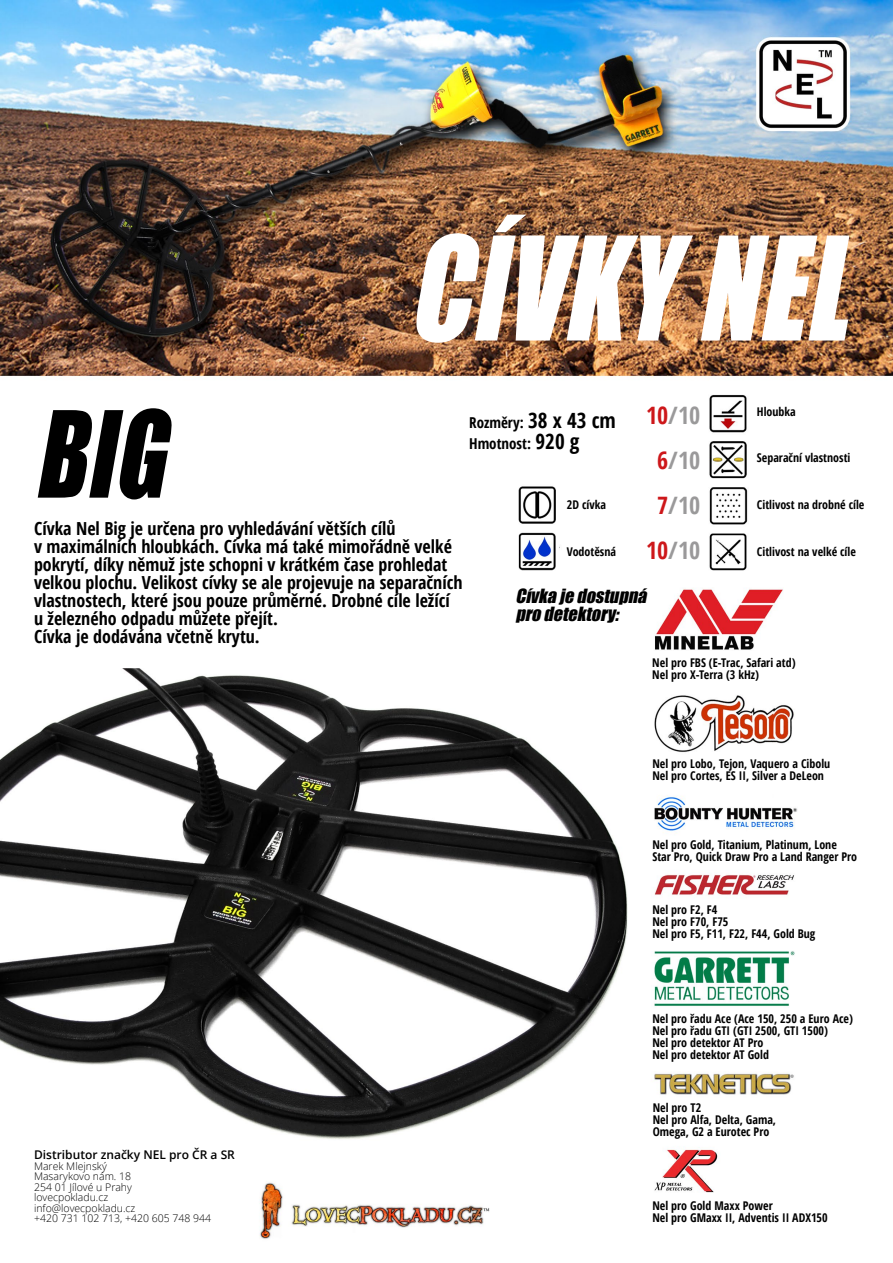
<style>
.page{position:relative;width:893px;height:1263px;background:#fff}
.page>*{position:absolute;margin:0;border:0;box-sizing:border-box;transform-origin:0 0}
.t1{font:italic 132.9px "Impact";color:#fff;scale:.82 1}
.t2{font:italic 110.7px "Impact";color:#000;scale:.82 1}
.t3{font:700 condensed 24px/45px "Open Sans";color:#9a999a;text-align:center}
.t4{font:700 condensed 18px/18px "Open Sans";color:#000}
.t5{font:italic 18px/18px "Impact";color:#000}
.t6{font:700 condensed 15px/21px "Open Sans";color:#000}
.t7{font:700 condensed 12px/12px "Open Sans";color:#000}
.t8{font:600 12px "Open Sans";color:#000}
.t9{font:300 10.5px/10.5px "Open Sans";color:#000}
.s1{color:#cd171a}
.s2{font-size:21px}
</style>
<div class="page">
<img style="left:0;top:0;width:893px;height:1239px">
<h1 class="t1" style="left:408px;top:185px;width:577px">CÍVKYNEL</h1>
<h2 class="t2" style="left:34px;top:368px;width:195px">BIG</h2>
<p class="t4" style="left:34px;top:519px;width:430px">Cívka Nel Big je určena pro vyhledávání větších cílů<br>v maximálních hloubkách. Cívka má také mimořádně velké pokrytí, díky němuž jste schopni v krátkém čase prohledat velkou plochu. Velikost cívky se ale projevuje na separačních vlastnostech, které jsou pouze průměrné. Drobné cíle ležící u železného odpadu můžete přejít.<br>Cívka je dodávána včetně krytu.</p>
<p class="t7" style="left:757px;top:405px;width:40px">Hloubka</p>
<p class="t7" style="left:757px;top:452px;width:95px">Separační vlastnosti</p>
<p class="t7" style="left:757px;top:498px;width:109px">Citlivost na drobné cíle</p>
<p class="t7" style="left:757px;top:545px;width:101px">Citlivost na velké cíle</p>
<h3 class="t3" style="left:646px;top:393px;width:56px"><span class="s1">10</span>/10<br><span class="s1">6</span>/10<br><span class="s1">7</span>/10<br><span class="s1">10</span>/10</h3>
<h3 class="t5" style="left:515px;top:587px;width:138px">Cívkajedostupná prodetektory:</h3>
<p class="t7" style="left:652px;top:656px;width:145px">Nel pro FBS (E-Trac, Safari atd)<br>Nel pro X-Terra (3 kHz)</p>
<p class="t6" style="left:469px;top:412px;width:148px">Rozměry: <span class="s2">38 x 43 cm<br></span>Hmotnost: <span class="s2">920 g</span></p>
<p class="t7" style="left:567px;top:498px;width:41px">2D cívka</p>
<p class="t7" style="left:567px;top:545px;width:51px">Vodotěsná</p>
<p class="t8" style="left:34px;top:1147px;width:202px">Distributor značky NEL pro ČR a SR</p>
<p class="t9" style="left:34px;top:1160px;width:179px">Marek Mlejnský<br>Masarykovo nám. 18<br>254 01 Jílové u Prahy<br>lovecpokladu.cz info@lovecpokladu.cz<br>+420 731 102 713, +420 605 748 944</p>
<p class="t7" style="left:652px;top:758px;width:179px">Nel pro Lobo, Tejon, Vaquero a Cibolu<br>Nel pro Cortes, ES II, Silver a DeLeon</p>
<p class="t7" style="left:652px;top:838px;width:206px">Nel pro Gold, Titanium, Platinum, Lone<br>Star Pro, Quick Draw Pro a Land Ranger Pro</p>
<p class="t7" style="left:652px;top:903px;width:164px">Nel pro F2, F4<br>Nel pro F70, F75<br>Nel pro F5, F11, F22, F44, Gold Bug</p>
<p class="t7" style="left:652px;top:1013px;width:202px">Nel pro řadu Ace (Ace 150, 250 a Euro Ace)<br>Nel pro řadu GTI (GTI 2500, GTI 1500)<br>Nel pro detektor AT Pro<br>Nel pro detektor AT Gold</p>
<p class="t7" style="left:653px;top:1101px;width:125px">Nel pro T2<br>Nel pro Alfa, Delta, Gama,<br>Omega, G2 a Eurotec Pro</p>
<p class="t7" style="left:652px;top:1199px;width:177px">Nel pro Gold Maxx Power<br>Nel pro GMaxx II, Adventis II ADX150</p>
</div>
